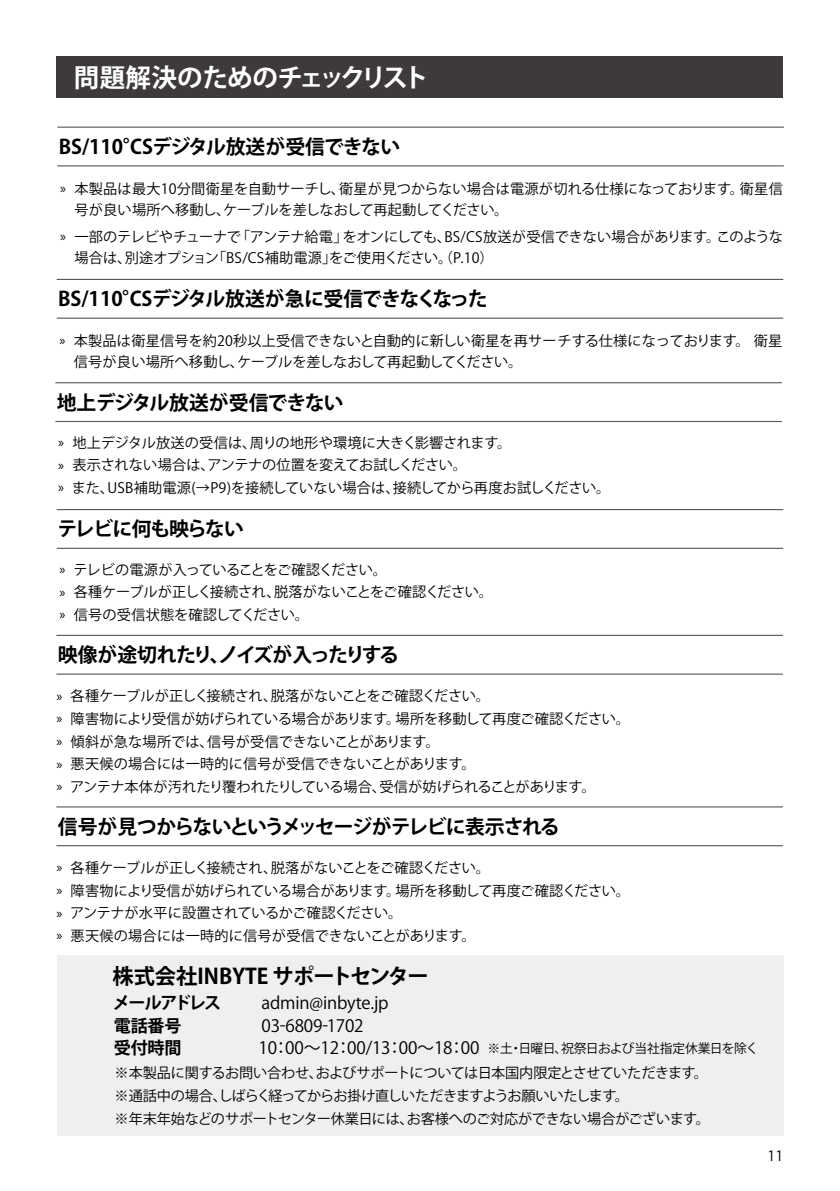
<style>
.page{position:relative;width:840px;height:1191px;background:#fff}
.page>*{position:absolute;margin:0;border:0;box-sizing:border-box;transform-origin:0 0}
.t1{font:700 25.6px "Koz Go Pr 6 N";letter-spacing:-.025em;color:#fff}
.t2{font:700 21.2px "Koz Go Pr 6 N";color:#000}
.t3{font:700 19.8px "Koz Go Pr 6 N";letter-spacing:-.045em;color:#000}
.t4{font:700 19.8px "Koz Go Pr 6 N";letter-spacing:-.01em;color:#000}
.t5{font:700 19.8px "Koz Go Pr 6 N";letter-spacing:-.065em;color:#000}
.t6{font:17px "Koz Go Pr 6 N";letter-spacing:-.01em;color:#000}
.t7{font:700 17px "Koz Go Pr 6 N";letter-spacing:-.025em;color:#000}
.t8{font:700 17px "Koz Go Pr 6 N";letter-spacing:-.085em;color:#000}
.t9{font:14.2px/22.6px "Koz Go Pr 6 N";letter-spacing:-.01em;color:#000}
.t10{font:14.2px/21.2px "Koz Go Pr 6 N";letter-spacing:.015em;color:#000}
.s1{font-family:"Myriad Pro"}
.s2{font-size:12.8px}
</style>
<div class="page">
<div style="left:57px;top:57px;width:725px;height:41px;background:#3e3a39"></div>
<hr style="left:57px;top:509px;width:725px;height:1px;background:#595757">
<hr style="left:57px;top:548px;width:725px;height:1px;background:#595757">
<hr style="left:56px;top:635px;width:726px;height:1px;background:#595757">
<hr style="left:56px;top:673px;width:726px;height:1px;background:#595757">
<hr style="left:56px;top:806px;width:726px;height:1px;background:#595757">
<hr style="left:56px;top:845px;width:726px;height:1px;background:#595757">
<hr style="left:57px;top:127px;width:726px;height:1px;background:#595757">
<hr style="left:57px;top:165px;width:726px;height:1px;background:#595757">
<hr style="left:57px;top:279px;width:725px;height:1px;background:#595757">
<hr style="left:57px;top:317px;width:725px;height:2px;background:#595757">
<div style="left:57px;top:955px;width:726px;height:180px;background:#efefef"></div>
<hr style="left:55px;top:382px;width:726px;height:1px;background:#595757">
<hr style="left:55px;top:421px;width:726px;height:1px;background:#595757">
<h1 class="t1" style="left:74px;top:63px;width:356px">問題解決のためのチェックリスト</h1>
<h3 class="t4" style="left:59px;top:136px;width:343px">BS/110°CSデジタル放送が受信できない</h3>
<p class="t10" style="left:74px;top:178px;width:709px;text-indent:-14px"><span class="s1">»</span> 本製品は最大10分間衛星を自動サーチし、衛星が見つからない場合は電源が切れる仕様になっております。衛星信号が良い場所へ移動し、ケーブルを差しなおして再起動してください。</p>
<p class="t9" style="left:74px;top:226px;width:709px;line-height:21.2px;text-indent:-14px"><span class="s1">»</span> 一部のテレビやチューナで「アンテナ給電」をオンにしても、BS/CS放送が受信できない場合があります。このような場合は、別途オプション「BS/CS補助電源」をご使用ください。（P.10）</p>
<h3 class="t3" style="left:58px;top:288px;width:430px">BS/110°CSデジタル放送が急に受信できなくなった</h3>
<p class="t9" style="left:74px;top:330px;width:709px;line-height:21.2px;text-indent:-14px"><span class="s1">»</span> 本製品は衛星信号を約20秒以上受信できないと自動的に新しい衛星を再サーチする仕様になっております。衛星信号が良い場所へ移動し、ケーブルを差しなおして再起動してください。</p>
<h3 class="t3" style="left:57px;top:391px;width:288px">地上デジタル放送が受信できない</h3>
<p class="t9" style="left:58px;top:431px;width:553px"><span class="s1">»</span> 地上デジタル放送の受信は、周りの地形や環境に大きく影響されます。<br><span class="s1">»</span> 表示されない場合は、アンテナの位置を変えてお試しください。<br><span class="s1">»</span> また、USB補助電源(→P9)を接続していない場合は、接続してから再度お試しください。</p>
<h3 class="t3" style="left:57px;top:518px;width:188px">テレビに何も映らない</h3>
<p class="t9" style="left:60px;top:558px;width:434px"><span class="s1">»</span> テレビの電源が入っていることをご確認ください。<br><span class="s1">»</span> 各種ケーブルが正しく接続され、脱落がないことをご確認ください。<span class="s1">»</span> 信号の受信状態を確認してください。</p>
<h3 class="t5" style="left:58px;top:644px;width:342px">映像が途切れたり、ノイズが入ったりする</h3>
<p class="t9" style="left:56px;top:685px;width:574px"><span class="s1">»</span> 各種ケーブルが正しく接続され、脱落がないことをご確認ください。<br><span class="s1">»</span> 障害物により受信が妨げられている場合があります。場所を移動して再度ご確認ください。<span class="s1">»</span> 傾斜が急な場所では、信号が受信できないことがあります。<br><span class="s1">»</span> 悪天候の場合には一時的に信号が受信できないことがあります。<br><span class="s1">»</span> アンテナ本体が汚れたり覆われたりしている場合、受信が妨げられることがあります。</p>
<h3 class="t3" style="left:58px;top:815px;width:503px">信号が見つからないというメッセージがテレビに表示される</h3>
<p class="t9" style="left:56px;top:856px;width:574px"><span class="s1">»</span> 各種ケーブルが正しく接続され、脱落がないことをご確認ください。<br><span class="s1">»</span> 障害物により受信が妨げられている場合があります。場所を移動して再度ご確認ください。<span class="s1">»</span> アンテナが水平に設置されているかご確認ください。<br><span class="s1">»</span> 悪天候の場合には一時的に信号が受信できないことがあります。</p>
<h2 class="t2" style="left:112px;top:964px;width:318px">株式会社INBYTE サポートセンター</h2>
<p class="t8" style="left:113px;top:993px;width:110px">メールアドレス</p>
<p class="t6" style="left:261px;top:993px;width:129px">admin@inbyte.jp</p>
<p class="t7" style="left:114px;top:1015px;width:69px">電話番号</p>
<p class="t6" style="left:261px;top:1015px;width:104px">03-6809-1702</p>
<p class="t7" style="left:114px;top:1038px;width:69px">受付時間</p>
<p class="t6" style="left:258px;top:1038px;width:501px">10：00～12：00/13：00～18：00　　<span class="s2">※土・日曜日、祝祭日および当社指定休業日を除く</span></p>
<p class="t9" style="left:115px;top:1062px;width:596px">※本製品に関するお問い合わせ、およびサポートについては日本国内限定とさせていただきます。※通話中の場合、しばらく経ってからお掛け直しいただきますようお願いいたします。<br>※年末年始などのサポートセンター休業日には、お客様へのご対応ができない場合がございます。</p>
<p class="t9" style="left:767px;top:1144px;width:17px">11</p>
</div>
